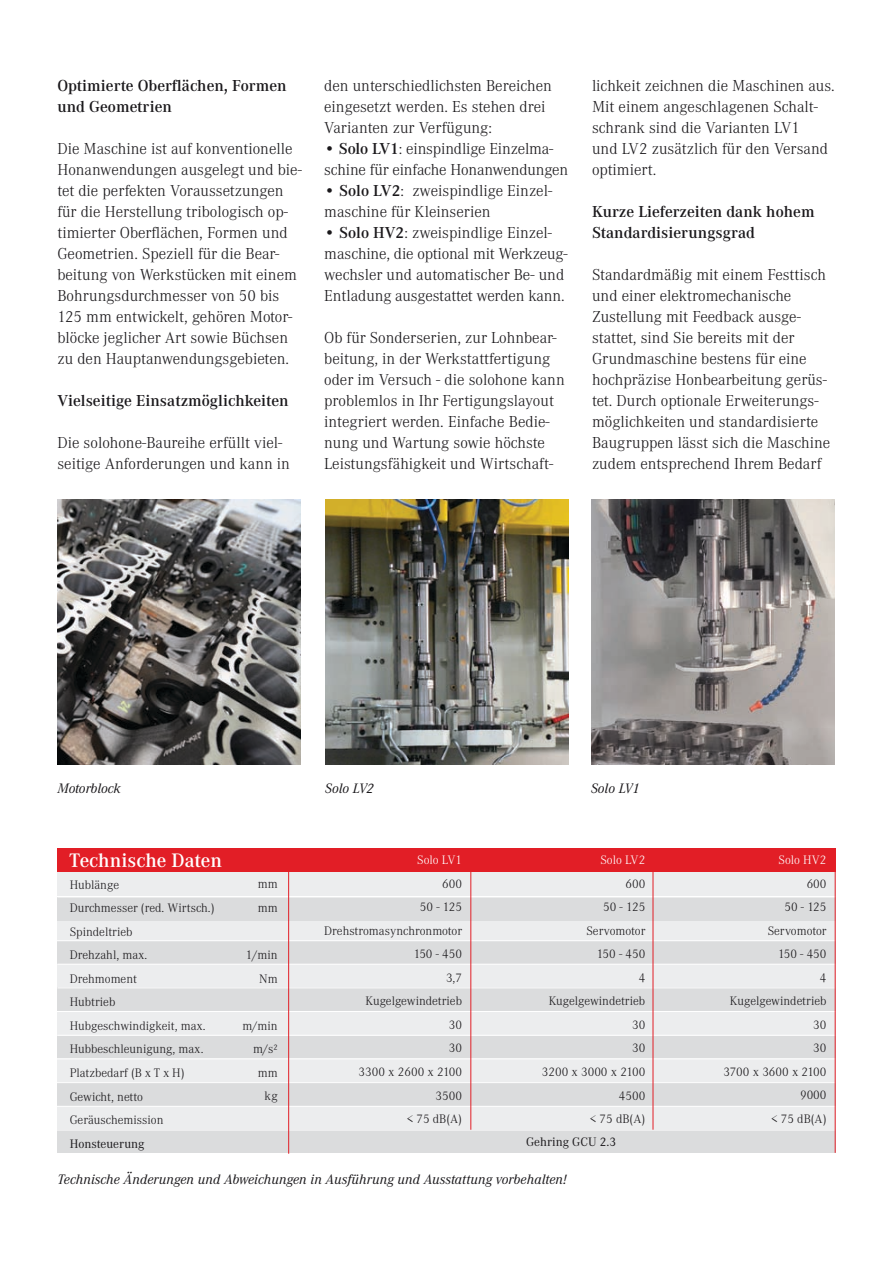
<style>
.page{position:relative;width:893px;height:1263px;background:#fff}
.page>*{position:absolute;margin:0;border:0;box-sizing:border-box;transform-origin:0 0}
.t1{font:600 20.25px "Corporate A";color:#fff}
.t2{font:300 16.5px/21px "Corporate A";color:#1a181b}
.t3{font:600 16.5px/21px "Corporate A";color:#1a181b}
.t4{font:italic 14.25px "Corporate A";letter-spacing:.005em;color:#1a181b}
.t5{font:300 12.9px/23.5px "Corporate A";color:#1a181b;text-align:right}
.t6{font:12.9px "Corporate A";color:#1a181b}
.t7{font:300 12.9px "Corporate A";color:#fff}
.s1{font-weight:600}
</style>
<div class="page">
<img style="left:58px;top:500px;width:243px;height:264px">
<img style="left:591px;top:500px;width:244px;height:264px">
<img style="left:325px;top:500px;width:244px;height:264px">
<div style="left:57px;top:848px;width:779px;height:27px;background:#e21e26"></div>
<div style="left:57px;top:872px;width:779px;height:24px;background:#ecedee"></div>
<div style="left:57px;top:964px;width:779px;height:24px;background:#ecedee"></div>
<div style="left:57px;top:921px;width:779px;height:24px;background:#ecedee"></div>
<div style="left:57px;top:987px;width:779px;height:24px;background:#dbdcdd"></div>
<div style="left:57px;top:941px;width:779px;height:23px;background:#dbdcdd"></div>
<div style="left:57px;top:897px;width:779px;height:24px;background:#dbdcdd"></div>
<div style="left:57px;top:1035px;width:779px;height:23px;background:#dbdcdd"></div>
<div style="left:57px;top:1058px;width:779px;height:24px;background:#ecedee"></div>
<div style="left:57px;top:1012px;width:779px;height:23px;background:#ecedee"></div>
<div style="left:57px;top:1082px;width:779px;height:24px;background:#dbdcdd"></div>
<div style="left:57px;top:1106px;width:779px;height:23px;background:#ecedee"></div>
<div style="left:57px;top:1129px;width:779px;height:24px;background:#dbdcdd"></div>
<hr style="left:55px;top:940px;width:781px;height:1px;background:#fff">
<hr style="left:57px;top:964px;width:779px;height:1px;background:#fff">
<hr style="left:57px;top:987px;width:779px;height:1px;background:#fff">
<hr style="left:57px;top:1035px;width:779px;height:1px;background:#fff">
<hr style="left:55px;top:1058px;width:781px;height:1px;background:#fff">
<hr style="left:55px;top:1082px;width:781px;height:1px;background:#fff">
<hr style="left:55px;top:1106px;width:781px;height:1px;background:#fff">
<hr style="left:54px;top:1129px;width:782px;height:1px;background:#fff">
<hr style="left:288px;top:865px;width:1px;height:289px;background:#e21e26">
<hr style="left:470px;top:867px;width:1px;height:263px;background:#e21e26">
<hr style="left:653px;top:867px;width:1px;height:263px;background:#e21e26">
<hr style="left:835px;top:867px;width:1px;height:286px;background:#e21e26">
<p class="t3" style="left:57px;top:75px;width:231px">Optimierte Oberflächen, Formen und Geometrien</p>
<p class="t2" style="left:57px;top:138px;width:246px">Die Maschine ist auf konventionelle Honanwendungen ausgelegt und bie&shy;tet die perfekten Voraussetzungen für die Herstellung tribologisch op&shy;timierter Oberflächen, Formen und Geometrien. Speziell für die Bear&shy;beitung von Werkstücken mit einem Bohrungsdurchmesser von 50 bis 125 mm entwickelt, gehören Motor&shy;blöcke jeglicher Art sowie Büchsen zu den Hauptanwendungsgebieten.</p>
<p class="t3" style="left:57px;top:390px;width:233px">Vielseitige Einsatzmöglichkeiten</p>
<p class="t2" style="left:57px;top:432px;width:234px">Die solohone-Baureihe erfüllt viel&shy;seitige Anforderungen und kann in</p>
<p class="t2" style="left:324px;top:75px;width:229px">den unterschiedlichsten Bereichen eingesetzt werden. Es stehen drei<br>Varianten zur Verfügung:</p>
<p class="t2" style="left:324px;top:138px;width:246px">• <span class="s1">Solo LV1</span>: einspindlige Einzelma&shy;schine für einfache Honanwendungen</p>
<p class="t2" style="left:324px;top:180px;width:230px">• <span class="s1">Solo LV2</span>: zweispindlige Einzel&shy;maschine für Kleinserien</p>
<p class="t2" style="left:324px;top:222px;width:245px">• <span class="s1">Solo HV2</span>: zweispindlige Einzel&shy;maschine, die optional mit Werkzeug&shy;wechsler und automatischer Be- und Entladung ausgestattet werden kann.</p>
<p class="t2" style="left:324px;top:327px;width:242px">Ob für Sonderserien, zur Lohnbear&shy;beitung, in der Werkstattfertigung oder im Versuch - die solohone kann problemlos in Ihr Fertigungslayout integriert werden. Einfache Bedie&shy;nung und Wartung sowie höchste Leistungsfähigkeit und Wirtschaft-</p>
<p class="t2" style="left:592px;top:75px;width:244px">lichkeit zeichnen die Maschinen aus.<br>Mit einem angeschlagenen Schalt&shy;schrank sind die Varianten LV1<br>und LV2 zusätzlich für den Versand optimiert.</p>
<p class="t3" style="left:592px;top:201px;width:224px">Kurze Lieferzeiten dank hohem<br>Standardisierungsgrad</p>
<p class="t2" style="left:592px;top:264px;width:240px">Standardmäßig mit einem Festtisch und einer elektromechanische Zustellung mit Feedback ausge&shy;stattet, sind Sie bereits mit der Grundmaschine bestens für eine hochpräzise Honbearbeitung gerüs&shy;tet. Durch optionale Erweiterungs&shy;möglichkeiten und standardisierte Baugruppen lässt sich die Maschine zudem entsprechend Ihrem Bedarf</p>
<p class="t4" style="left:57px;top:780px;width:65px">Motorblock</p>
<p class="t4" style="left:325px;top:780px;width:50px">Solo LV2</p>
<p class="t4" style="left:591px;top:780px;width:50px">Solo LV1</p>
<p class="t1" style="left:69px;top:849px;width:155px">Technische Daten</p>
<p class="t5" style="left:70px;top:873px;width:146px;text-align:left">Hublänge<br>Durchmesser (red. Wirtsch.)<br>Spindeltrieb<br>Drehzahl, max.<br>Drehmoment<br>Hubtrieb<br>Hubgeschwindigkeit, max.<br>Hubbeschleunigung, max.<br>Platzbedarf (B x T x H)<br>Gewicht, netto<br>Geräuschemission</p>
<p class="t6" style="left:70px;top:1136px;width:76px">Honsteuerung</p>
<p class="t7" style="left:417px;top:853px;width:46px">Solo LV1</p>
<p class="t5" style="left:324px;top:872px;width:139px">600<br>50 - 125<br>Drehstromasynchronmotor<br>150 - 450<br>3,7<br>Kugelgewindetrieb<br>30<br>30<br>3300 x 2600 x 2100<br>3500<br>&lt; 75 dB(A)</p>
<p class="t7" style="left:600px;top:853px;width:46px">Solo LV2</p>
<p class="t5" style="left:542px;top:872px;width:105px">600<br>50 - 125<br>Servomotor<br>150 - 450<br>4<br>Kugelgewindetrieb<br>30<br>30<br>3200 x 3000 x 2100<br>4500<br>&lt; 75 dB(A)</p>
<p class="t5" style="left:258px;top:873px;width:21px;text-align:left">mm mm</p>
<p class="t5" style="left:246px;top:943px;width:33px">1/min<br>Nm</p>
<p class="t5" style="left:243px;top:1014px;width:37px">m/min m/s² mm kg</p>
<p class="t6" style="left:526px;top:1135px;width:92px">Gehring GCU 2.3</p>
<p class="t4" style="left:57px;top:1171px;width:511px">Technische Änderungen und Abweichungen in Ausführung und Ausstattung vorbehalten!</p>
<p class="t7" style="left:778px;top:853px;width:49px">Solo HV2</p>
<p class="t5" style="left:723px;top:872px;width:105px">600<br>50 - 125<br>Servomotor<br>150 - 450<br>4<br>Kugelgewindetrieb<br>30<br>30<br>3700 x 3600 x 2100<br>9000<br>&lt; 75 dB(A)</p>
</div>
